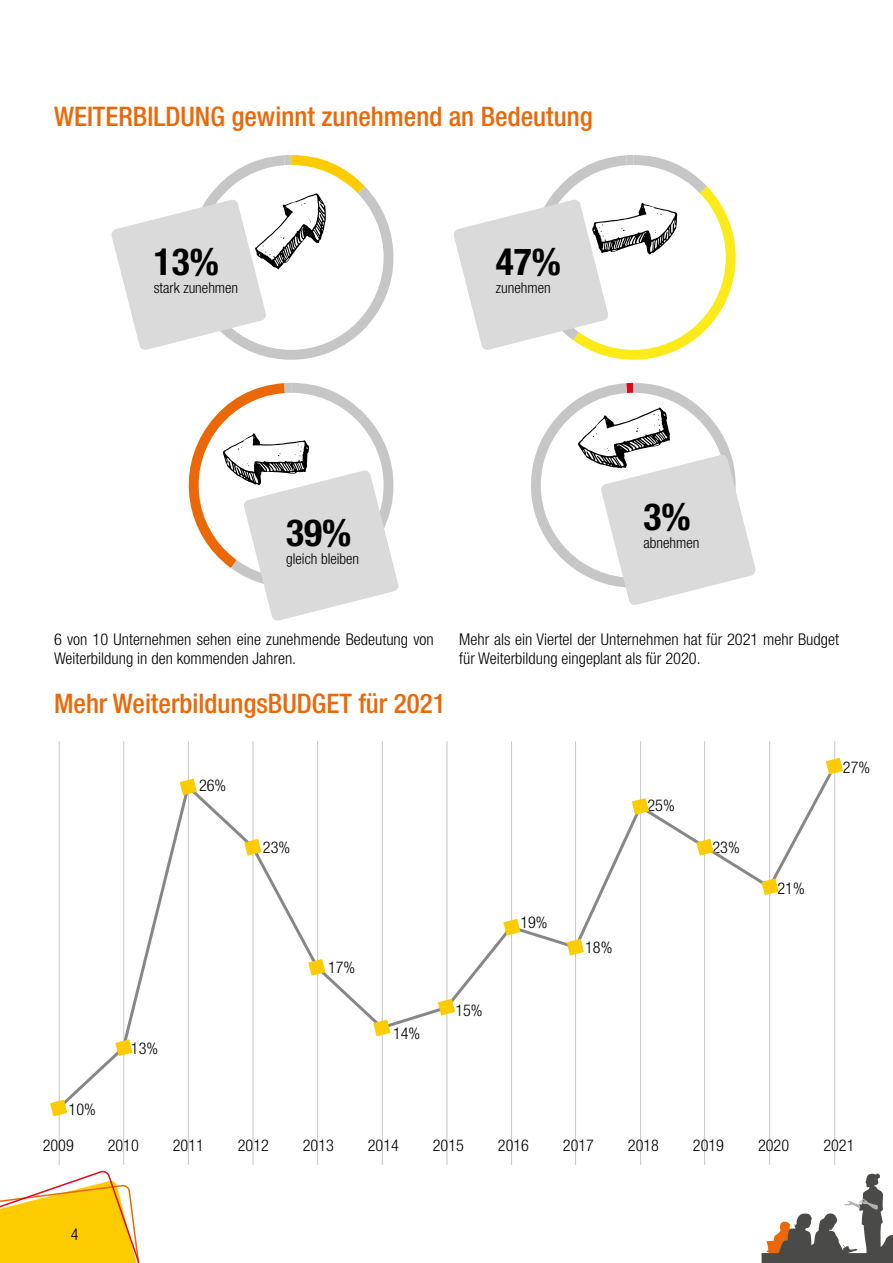
<style>
.page{position:relative;width:893px;height:1263px;background:#fff}
.page>*{position:absolute;margin:0;border:0;box-sizing:border-box;transform-origin:0 0}
.t1{font:700 condensed 37.35px "Helvetica Neue LT Std";color:#000}
.t2{font:500 condensed 27px "Helvetica Neue LT Std";color:#eb6808}
.t3{font:300 condensed 16.2px/19.5px "Helvetica Neue LT Std";color:#000}
.t4{font:300 condensed 15px "Helvetica Neue LT Std";color:#000}
</style>
<div class="page">
<svg style="left:0;top:1170px;width:140px;height:93px"></svg>
<svg style="left:762px;top:1173px;width:131px;height:90px"></svg>
<hr style="left:834px;top:741px;width:1px;height:424px;background:#c6c6c6">
<hr style="left:769px;top:741px;width:1px;height:424px;background:#c6c6c6">
<hr style="left:704px;top:741px;width:1px;height:424px;background:#c6c6c6">
<hr style="left:640px;top:741px;width:1px;height:424px;background:#c6c6c6">
<hr style="left:575px;top:741px;width:1px;height:424px;background:#c6c6c6">
<hr style="left:511px;top:741px;width:1px;height:424px;background:#c6c6c6">
<hr style="left:446px;top:741px;width:1px;height:424px;background:#c6c6c6">
<hr style="left:382px;top:741px;width:1px;height:424px;background:#c6c6c6">
<hr style="left:317px;top:741px;width:1px;height:424px;background:#c6c6c6">
<hr style="left:253px;top:741px;width:1px;height:424px;background:#c6c6c6">
<hr style="left:188px;top:741px;width:1px;height:424px;background:#c6c6c6">
<hr style="left:123px;top:741px;width:1px;height:424px;background:#c6c6c6">
<hr style="left:59px;top:741px;width:1px;height:424px;background:#c6c6c6">
<svg style="left:58px;top:762px;width:778px;height:350px"></svg>
<svg style="left:50px;top:1100px;width:17px;height:16px"></svg>
<svg style="left:115px;top:1039px;width:17px;height:17px"></svg>
<svg style="left:180px;top:778px;width:17px;height:17px"></svg>
<svg style="left:244px;top:839px;width:17px;height:16px"></svg>
<svg style="left:308px;top:959px;width:17px;height:17px"></svg>
<svg style="left:373px;top:1020px;width:17px;height:16px"></svg>
<svg style="left:438px;top:999px;width:17px;height:16px"></svg>
<svg style="left:503px;top:919px;width:17px;height:16px"></svg>
<svg style="left:567px;top:939px;width:17px;height:16px"></svg>
<svg style="left:632px;top:798px;width:17px;height:17px"></svg>
<svg style="left:696px;top:839px;width:18px;height:16px"></svg>
<svg style="left:761px;top:878px;width:18px;height:17px"></svg>
<svg style="left:826px;top:758px;width:17px;height:16px"></svg>
<svg style="left:111px;top:155px;width:283px;height:205px"></svg>
<svg style="left:188px;top:383px;width:211px;height:238px"></svg>
<svg style="left:454px;top:155px;width:282px;height:205px"></svg>
<svg style="left:531px;top:383px;width:225px;height:222px"></svg>
<h2 class="t2" style="left:54px;top:100px;width:540px">WEITERBILDUNG gewinnt zunehmend an Bedeutung</h2>
<h1 class="t1" style="left:154px;top:239px;width:67px">13%</h1>
<p class="t4" style="left:154px;top:279px;width:86px">stark zunehmen</p>
<h1 class="t1" style="left:286px;top:510px;width:67px">39%</h1>
<p class="t4" style="left:286px;top:550px;width:75px">gleich bleiben</p>
<h1 class="t1" style="left:496px;top:239px;width:67px">47%</h1>
<p class="t4" style="left:496px;top:279px;width:56px">zunehmen</p>
<h1 class="t1" style="left:643px;top:494px;width:49px">3%</h1>
<p class="t4" style="left:643px;top:534px;width:57px">abnehmen</p>
<p class="t3" style="left:54px;top:629px;width:381px">6 von 10 Unternehmen sehen eine zunehmende Bedeutung von<br>Weiterbildung in den kommenden Jahren.</p>
<p class="t3" style="left:459px;top:629px;width:381px">Mehr als ein Viertel der Unternehmen hat für 2021 mehr Budget für Weiterbildung eingeplant als für 2020.</p>
<h2 class="t2" style="left:54px;top:688px;width:393px">Mehr WeiterbildungsBUDGET für 2021</h2>
<p class="t3" style="left:131px;top:1038px;width:29px">13%</p>
<p class="t3" style="left:199px;top:775px;width:29px">26%</p>
<p class="t3" style="left:263px;top:837px;width:29px">23%</p>
<p class="t3" style="left:328px;top:957px;width:29px">17%</p>
<p class="t3" style="left:393px;top:1023px;width:29px">14%</p>
<p class="t3" style="left:455px;top:1000px;width:29px">15%</p>
<p class="t3" style="left:520px;top:912px;width:29px">19%</p>
<p class="t3" style="left:647px;top:796px;width:29px">25%</p>
<p class="t3" style="left:585px;top:937px;width:29px">18%</p>
<p class="t3" style="left:712px;top:837px;width:29px">23%</p>
<p class="t3" style="left:777px;top:878px;width:29px">21%</p>
<p class="t3" style="left:69px;top:1099px;width:29px">10%</p>
<p class="t3" style="left:43px;top:1135px;width:33px">2009</p>
<p class="t3" style="left:108px;top:1135px;width:33px">2010</p>
<p class="t3" style="left:173px;top:1135px;width:33px">2011</p>
<p class="t3" style="left:238px;top:1135px;width:33px">2012</p>
<p class="t3" style="left:303px;top:1135px;width:33px">2013</p>
<p class="t3" style="left:368px;top:1135px;width:33px">2014</p>
<p class="t3" style="left:433px;top:1135px;width:33px">2015</p>
<p class="t3" style="left:498px;top:1135px;width:33px">2016</p>
<p class="t3" style="left:563px;top:1135px;width:33px">2017</p>
<p class="t3" style="left:628px;top:1135px;width:33px">2018</p>
<p class="t3" style="left:693px;top:1135px;width:33px">2019</p>
<p class="t3" style="left:758px;top:1135px;width:33px">2020</p>
<p class="t3" style="left:843px;top:758px;width:29px">27%</p>
<p class="t3" style="left:823px;top:1135px;width:33px">2021</p>
<p class="t3" style="left:71px;top:1225px;width:9px">4</p>
</div>
